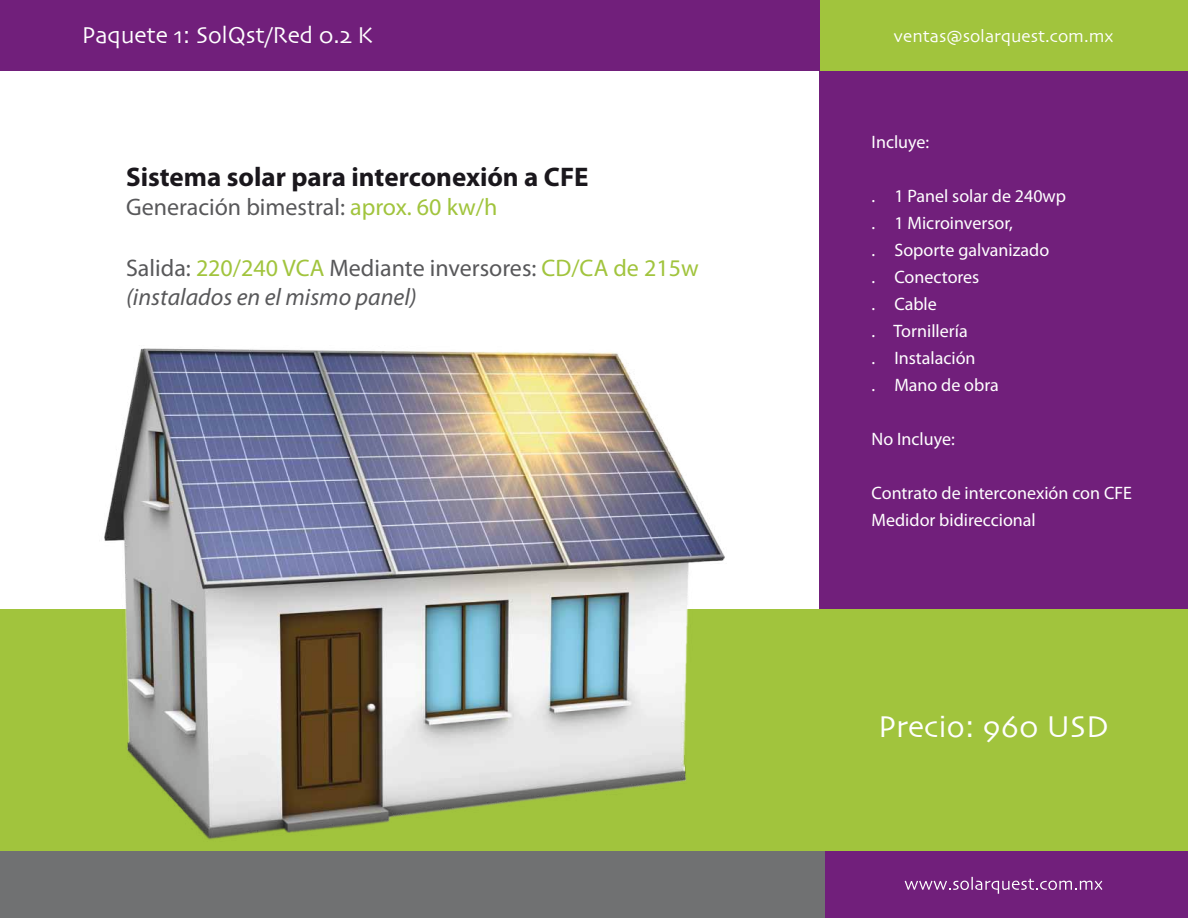
<style>
.page{position:relative;width:1188px;height:918px;background:#fff}
.page>*{position:absolute;margin:0;border:0;box-sizing:border-box;transform-origin:0 0}
.t1{font:31.5px "Skia";color:#fff}
.t2{font:700 27px "Myriad Pro";color:#1a171c}
.t3{font:24px/28.8px "Myriad Pro";color:#58585a}
.t4{font:24px "Skia";letter-spacing:-.005em;color:#fff}
.t5{font:18px/27px "Myriad Pro";color:#fff}
.t6{font:18px "Skia";color:#fff}
.s1{color:#a1c43d}
.s2{font-style:italic}
</style>
<div class="page">
<div style="left:819px;top:70px;width:369px;height:848px;background:#711f7b"></div>
<div style="left:0;top:848px;width:825px;height:70px;background:#707172"></div>
<div style="left:819px;top:0;width:369px;height:70px;background:#a1c43d"></div>
<div style="left:0;top:0;width:819px;height:70px;background:#711f7b"></div>
<div style="left:0;top:609px;width:1188px;height:242px;background:#a1c43d"></div>
<svg style="left:905px;top:877px;width:197px;height:17px"></svg>
<img style="left:104px;top:348px;width:621px;height:492px">
<h3 class="t4" style="left:82px;top:21px;width:292px">Paquete 1: SolQst/Red 0.2 K</h3>
<p class="t6" style="left:894px;top:25px;width:221px">ventas@solarquest.com.mx</p>
<h2 class="t2" style="left:126px;top:159px;width:464px">Sistema solar para interconexión a CFE</h2>
<h3 class="t3" style="left:126px;top:192px;width:373px">Generación bimestral: <span class="s1">aprox. 60 kw/h</span></h3>
<h3 class="t3" style="left:126px;top:253px;width:574px">Salida: <span class="s1">220/240 VCA</span> Mediante inversores: <span class="s1">CD/CA de 215w </span><span class="s2">(instalados en el mismo panel)</span></h3>
<p class="t5" style="left:872px;top:129px;width:59px">Incluye:</p>
<p class="t5" style="left:872px;top:183px;width:196px">. 1 Panel solar de 240wp . 1 Microinversor,<br>. Soporte galvanizado<br>. Conectores<br>. Cable<br>. Tornillería<br>. Instalación<br>. Mano de obra</p>
<p class="t5" style="left:872px;top:426px;width:85px">No Incluye:</p>
<p class="t5" style="left:872px;top:480px;width:262px">Contrato de interconexión con CFE<br>Medidor bidireccional</p>
<h1 class="t1" style="left:878px;top:707px;width:232px">Precio: 960 USD</h1>
</div>
